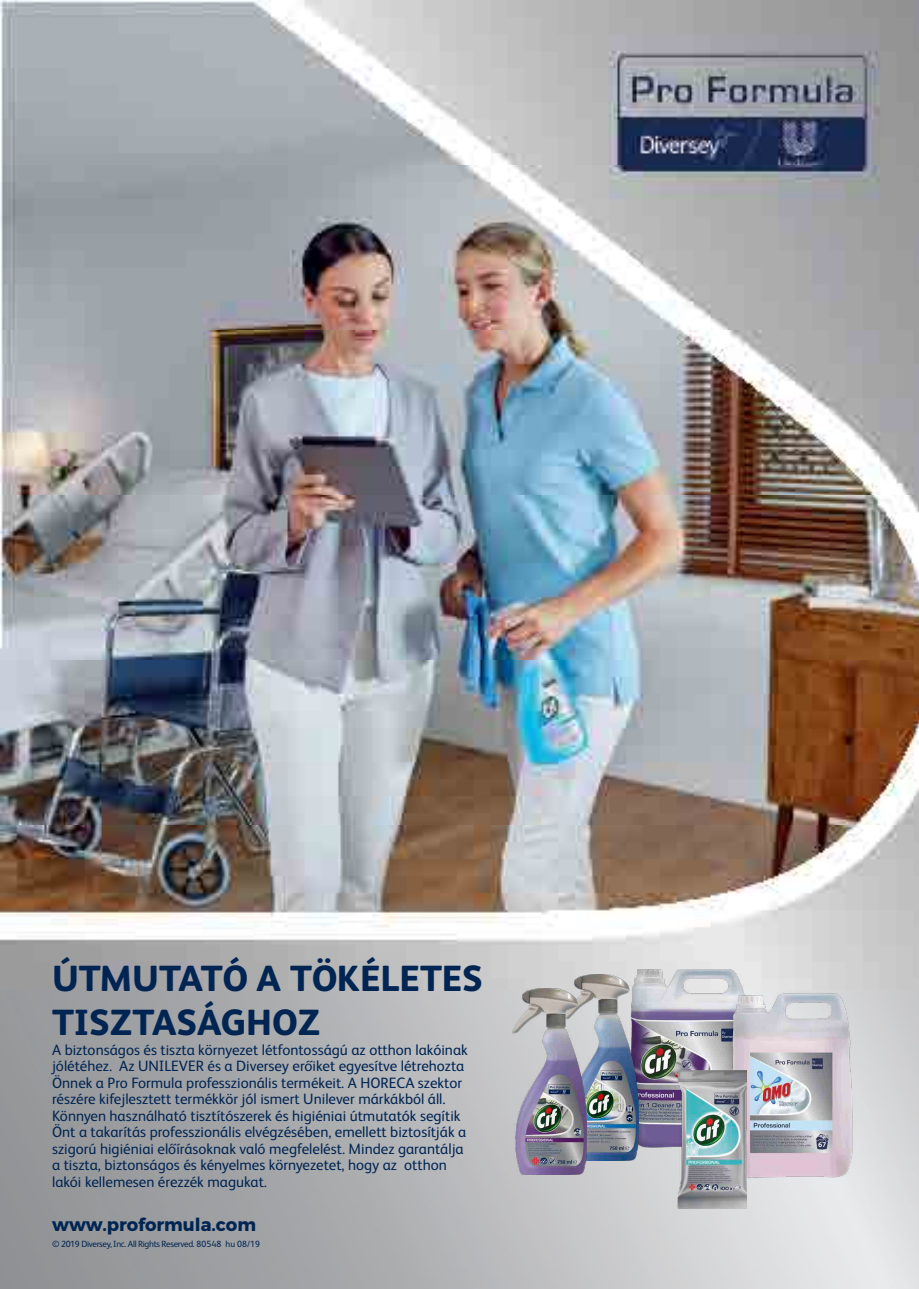
<style>
.page{position:relative;width:919px;height:1289px;background:#fff}
.page>*{position:absolute;margin:0;border:0;box-sizing:border-box;transform-origin:0 0}
.t1{font:800 36.45px/43.7px "FS Albert Pro";color:#002553}
.t2{font:700 18px "Montserrat";color:#002553}
.t3{font:15px/16.5px "FS Albert Pro";color:#002553}
.t4{font:9px "FS Albert Pro";letter-spacing:-.035em;color:#002553}
</style>
<div class="page">
<img style="left:0;top:0;width:918px;height:1288px">
<img style="left:629px;top:969px;width:117px;height:178px">
<img style="left:565px;top:974px;width:74px;height:186px">
<img style="left:513px;top:988px;width:74px;height:186px">
<img style="left:726px;top:982px;width:137px;height:207px">
<img style="left:675px;top:1070px;width:71px;height:138px">
<p class="t1" style="left:52px;top:953px;width:432px">ÚTMUTATÓ A TÖKÉLETES<br>TISZTASÁGHOZ</p>
<p class="t3" style="left:52px;top:1040px;width:417px">A biztonságos és tiszta környezet létfontosságú az otthon lakóinak jólétéhez. Az UNILEVER és a Diversey erőiket egyesítve létrehozta Önnek a Pro Formula professzionális termékeit. A HORECA szektor részére kifejlesztett termékkör jól ismert Unilever márkákból áll.<br>Könnyen használható tisztítószerek és higiéniai útmutatók segítik Önt a takarítás professzionális elvégzésében, emellett biztosítják a szigorú higiéniai előírásoknak való megfelelést. Mindez garantálja a tiszta, biztonságos és kényelmes környezetet, hogy az otthon lakói kellemesen érezzék magukat.</p>
<p class="t2" style="left:52px;top:1209px;width:205px">www.proformula.com</p>
<p class="t4" style="left:52px;top:1237px;width:209px">© 2019 Diversey, Inc. All Rights Reserved. 80548 hu 08/19</p>
</div>
